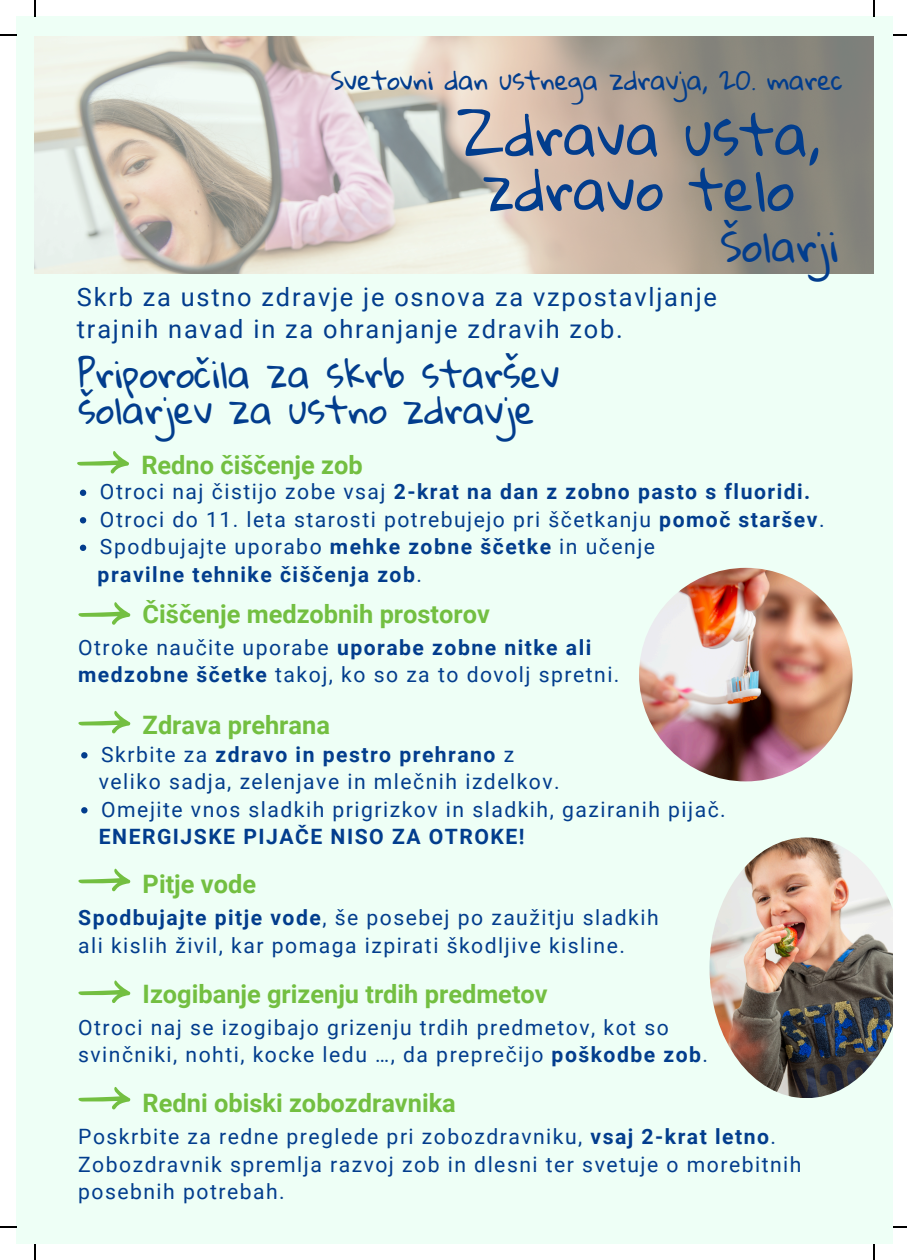
<style>
.page{position:relative;width:907px;height:1260px;background:#fff}
.page>*{position:absolute;margin:0;border:0;box-sizing:border-box;transform-origin:0 0}
.t1{font:55.6px/55px "Gloria Hallelujah";color:#023d8d;text-align:center}
.t2{font:40.8px "Gloria Hallelujah";color:#023d8d}
.t3{font:36.6px/36px "Gloria Hallelujah";color:#023d8d}
.t4{font:700 25.4px "Roboto";color:#73bf41}
.t5{font:25.4px/31.8px "Roboto";letter-spacing:.07em;color:#023d8d}
.t6{font:25.4px "Gloria Hallelujah";color:#023d8d}
.t7{font:21.2px/27.4px "Roboto";letter-spacing:.07em;color:#023d8d}
.t8{font:700 21.2px "Roboto";letter-spacing:.07em;color:#023d8d}
.s1{font-weight:400}
.s2{font-weight:700}
</style>
<div class="page">
<div style="left:17px;top:16px;width:876px;height:1228px;background:#eefff6"></div>
<svg style="left:77px;top:451px;width:52px;height:22px"></svg>
<svg style="left:78px;top:602px;width:53px;height:22px"></svg>
<img style="left:709px;top:837px;width:184px;height:260px">
<img style="left:639px;top:567px;width:213px;height:214px;border-radius:50%">
<svg style="left:80px;top:489px;width:6px;height:7px"></svg>
<svg style="left:80px;top:517px;width:6px;height:6px"></svg>
<svg style="left:80px;top:544px;width:6px;height:7px"></svg>
<svg style="left:78px;top:711px;width:53px;height:22px"></svg>
<svg style="left:78px;top:868px;width:53px;height:23px"></svg>
<svg style="left:78px;top:980px;width:53px;height:23px"></svg>
<svg style="left:78px;top:1087px;width:53px;height:22px"></svg>
<img style="left:35px;top:36px;width:838px;height:238px">
<svg style="left:81px;top:752px;width:6px;height:6px"></svg>
<svg style="left:81px;top:807px;width:6px;height:6px"></svg>
<svg style="left:35px;top:0;width:1px;height:17px"></svg>
<svg style="left:0;top:35px;width:17px;height:1px"></svg>
<svg style="left:873px;top:0;width:2px;height:17px"></svg>
<svg style="left:893px;top:35px;width:14px;height:1px"></svg>
<svg style="left:35px;top:1244px;width:1px;height:15px"></svg>
<svg style="left:0;top:1226px;width:17px;height:1px"></svg>
<svg style="left:873px;top:1244px;width:2px;height:15px"></svg>
<svg style="left:893px;top:1226px;width:14px;height:1px"></svg>
<h4 class="t6" style="left:331px;top:66px;width:513px">Svetovni dan ustnega zdravja, 20. marec</h4>
<p class="t1" style="left:457px;top:109px;width:364px">Zdrava usta, zdravo telo</p>
<p class="t2" style="left:720px;top:224px;width:119px">Šolarji</p>
<p class="t5" style="left:77px;top:281px;width:641px">Skrb za ustno zdravje je osnova za vzpostavljanje trajnih navad in za ohranjanje zdravih zob.</p>
<p class="t3" style="left:78px;top:357px;width:483px">Priporočila za skrb staršev šolarjev za ustno zdravje</p>
<p class="t4" style="left:141px;top:451px;width:223px">Redno čiščenje zob</p>
<h1 class="t8" style="left:100px;top:479px;width:712px"><span class="s1">Otroci naj čistijo zobe vsaj</span> 2-krat na dan z zobno pasto s fluoridi.</h1>
<h2 class="t7" style="left:100px;top:505px;width:726px">Otroci do 11. leta starosti potrebujejo pri ščetkanju <span class="s2">pomoč staršev</span>.</h2>
<h5 class="t7" style="left:100px;top:533px;width:556px">Spodbujajte uporabo <span class="s2">mehke zobne ščetke</span> in učenje</h5>
<h3 class="t8" style="left:98px;top:562px;width:326px">pravilne tehnike čiščenja zob<span class="s1">.</span></h3>
<h4 class="t4" style="left:143px;top:599px;width:349px">Čiščenje medzobnih prostorov</h4>
<p class="t7" style="left:78px;top:633px;width:543px">Otroke naučite uporabe <span class="s2">uporabe zobne nitke ali medzobne ščetke</span> takoj, ko so za to dovolj spretni.</p>
<p class="t4" style="left:143px;top:709px;width:189px">Zdrava prehrana</p>
<p class="t8" style="left:101px;top:741px;width:414px"><span class="s1">Skrbite za</span> zdravo in pestro prehrano <span class="s1">z</span></p>
<h4 class="t7" style="left:99px;top:768px;width:462px">veliko sadja, zelenjave in mlečnih izdelkov.</h4>
<p class="t7" style="left:101px;top:795px;width:626px">Omejite vnos sladkih prigrizkov in sladkih, gaziranih pijač.</p>
<p class="t8" style="left:99px;top:824px;width:427px">ENERGIJSKE PIJAČE NISO ZA OTROKE!</p>
<p class="t4" style="left:143px;top:869px;width:115px">Pitje vode</p>
<p class="t7" style="left:78px;top:904px;width:582px"><span class="s2">Spodbujajte pitje vode</span>, še posebej po zaužitju sladkih ali kislih živil, kar pomaga izpirati škodljive kisline.</p>
<p class="t4" style="left:143px;top:978px;width:406px">Izogibanje grizenju trdih predmetov</p>
<p class="t7" style="left:78px;top:1013px;width:631px">Otroci naj se izogibajo grizenju trdih predmetov, kot so svinčniki, nohti, kocke ledu …, da preprečijo <span class="s2">poškodbe zob</span>.</p>
<h4 class="t4" style="left:143px;top:1087px;width:315px">Redni obiski zobozdravnika</h4>
<p class="t7" style="left:78px;top:1122px;width:699px">Poskrbite za redne preglede pri zobozdravniku, <span class="s2">vsaj 2-krat letno</span>.</p>
<h4 class="t7" style="left:78px;top:1150px;width:724px">Zobozdravnik spremlja razvoj zob in dlesni ter svetuje o morebitnih posebnih potrebah.</h4>
</div>
